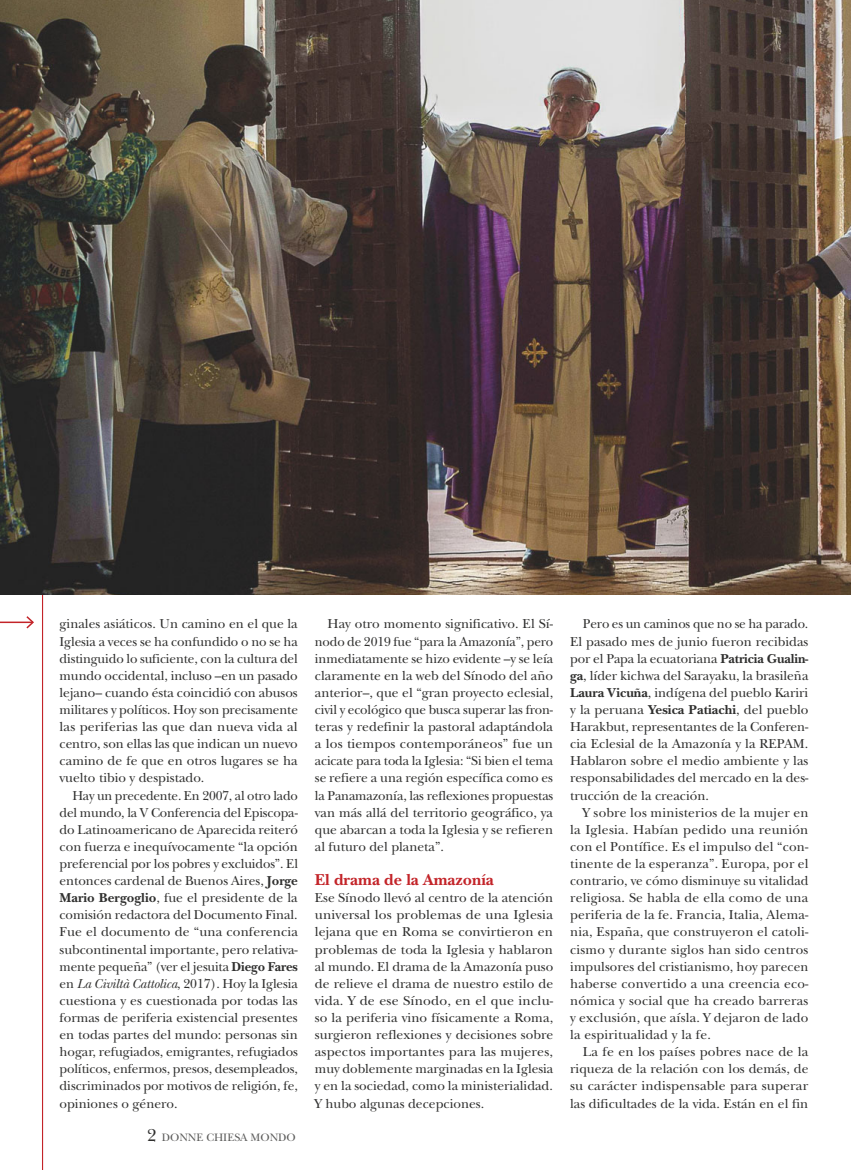
<style>
.page{position:relative;width:851px;height:1170px;background:#fff}
.page>*{position:absolute;margin:0;border:0;box-sizing:border-box;transform-origin:0 0}
.t1{font:700 16.5px "New Baskerville Std";color:#c32429}
.t2{font:13.5px/17.1px "New Baskerville Std";color:#2f2f2e;text-align:justify}
.t3{font:11.25px "New Baskerville Std";color:#5c5c5b}
.s1{font-weight:700}
.s2{font-style:italic}
.s3{font-size:18px;color:#2f2f2e}
</style>
<div class="page">
<hr style="left:42px;top:0;width:1px;height:1169px;background:#c32429">
<img style="left:0;top:0;width:850px;height:594px">
<hr style="left:0;top:621px;width:33px;height:2px;background:#c32429">
<svg style="left:25px;top:616px;width:9px;height:13px"></svg>
<p class="t2" style="left:60px;top:617px;width:240px">ginales asiáticos. Un camino en el que la Iglesia a veces se ha confundido o no se ha distinguido lo suficiente, con la cultura del mundo occidental, incluso –en un pasado lejano– cuando ésta coincidió con abusos militares y políticos. Hoy son precisamente las periferias las que dan nueva vida al centro, son ellas las que indican un nuevo camino de fe que en otros lugares se ha vuelto tibio y despistado.</p>
<p class="t2" style="left:60px;top:788px;width:240px;text-indent:13px">Hay un precedente. En 2007, al otro lado del mundo, la V Conferencia del Episcopa&shy;do Latinoamericano de Aparecida reiteró con fuerza e inequívocamente “la opción preferencial por los pobres y excluidos”. El entonces cardenal de Buenos Aires, <span class="s1">Jorge Mario Bergoglio</span>, fue el presidente de la comisión redactora del Documento Final.<br>Fue el documento de “una conferencia subcontinental importante, pero relativa&shy;mente pequeña” (ver el jesuita <span class="s1">Diego Fares </span>en <span class="s2">La Civiltà Cattolica</span>, 2017). Hoy la Iglesia cuestiona y es cuestionada por todas las formas de periferia existencial presentes en todas partes del mundo: personas sin hogar, refugiados, emigrantes, refugiados políticos, enfermos, presos, desempleados, discriminados por motivos de religión, fe, opiniones o género.</p>
<p class="t3" style="left:147px;top:1133px;width:150px"><span class="s3">2</span> DONNE CHIESA MONDO</p>
<p class="t2" style="left:315px;top:617px;width:240px;text-indent:13px">Hay otro momento significativo. El Sí&shy;nodo de 2019 fue “para la Amazonía”, pero inmediatamente se hizo evidente –y se leía claramente en la web del Sínodo del año anterior–, que el “gran proyecto eclesial, civil y ecológico que busca superar las fron&shy;teras y redefinir la pastoral adaptándola a los tiempos contemporáneos” fue un acicate para toda la Iglesia: “Si bien el tema se refiere a una región específica como es la Panamazonía, las reflexiones propuestas van más allá del territorio geográfico, ya que abarcan a toda la Iglesia y se refieren al futuro del planeta”.</p>
<p class="t1" style="left:315px;top:873px;width:180px">El drama de la Amazonía</p>
<p class="t2" style="left:315px;top:890px;width:240px">Ese Sínodo llevó al centro de la atención universal los problemas de una Iglesia lejana que en Roma se convirtieron en problemas de toda la Iglesia y hablaron al mundo. El drama de la Amazonía puso de relieve el drama de nuestro estilo de vida. Y de ese Sínodo, en el que inclu&shy;so la periferia vino físicamente a Roma, surgieron reflexiones y decisiones sobre aspectos importantes para las mujeres, muy doblemente marginadas en la Iglesia y en la sociedad, como la ministerialidad.<br>Y hubo algunas decepciones.</p>
<p class="t2" style="left:570px;top:617px;width:240px;text-indent:13px">Pero es un caminos que no se ha parado.<br>El pasado mes de junio fueron recibidas por el Papa la ecuatoriana <span class="s1">Patricia Gualin&shy;ga</span>, líder kichwa del Sarayaku, la brasileña <span class="s1">Laura Vicuña</span>, indígena del pueblo Kariri y la peruana <span class="s1">Yesica Patiachi</span>, del pueblo Harakbut, representantes de la Conferen&shy;cia Eclesial de la Amazonía y la REPAM.<br>Hablaron sobre el medio ambiente y las responsabilidades del mercado en la des&shy;trucción de la creación.</p>
<p class="t2" style="left:570px;top:805px;width:240px;text-indent:13px">Y sobre los ministerios de la mujer en la Iglesia. Habían pedido una reunión con el Pontífice. Es el impulso del “con&shy;tinente de la esperanza”. Europa, por el contrario, ve cómo disminuye su vitalidad religiosa. Se habla de ella como de una periferia de la fe. Francia, Italia, Alema&shy;nia, España, que construyeron el catoli&shy;cismo y durante siglos han sido centros impulsores del cristianismo, hoy parecen haberse convertido a una creencia eco&shy;nómica y social que ha creado barreras y exclusión, que aísla. Y dejaron de lado la espiritualidad y la fe.</p>
<p class="t2" style="left:570px;top:1044px;width:240px;text-indent:13px">La fe en los países pobres nace de la riqueza de la relación con los demás, de su carácter indispensable para superar las dificultades de la vida. Están en el fin</p>
</div>
